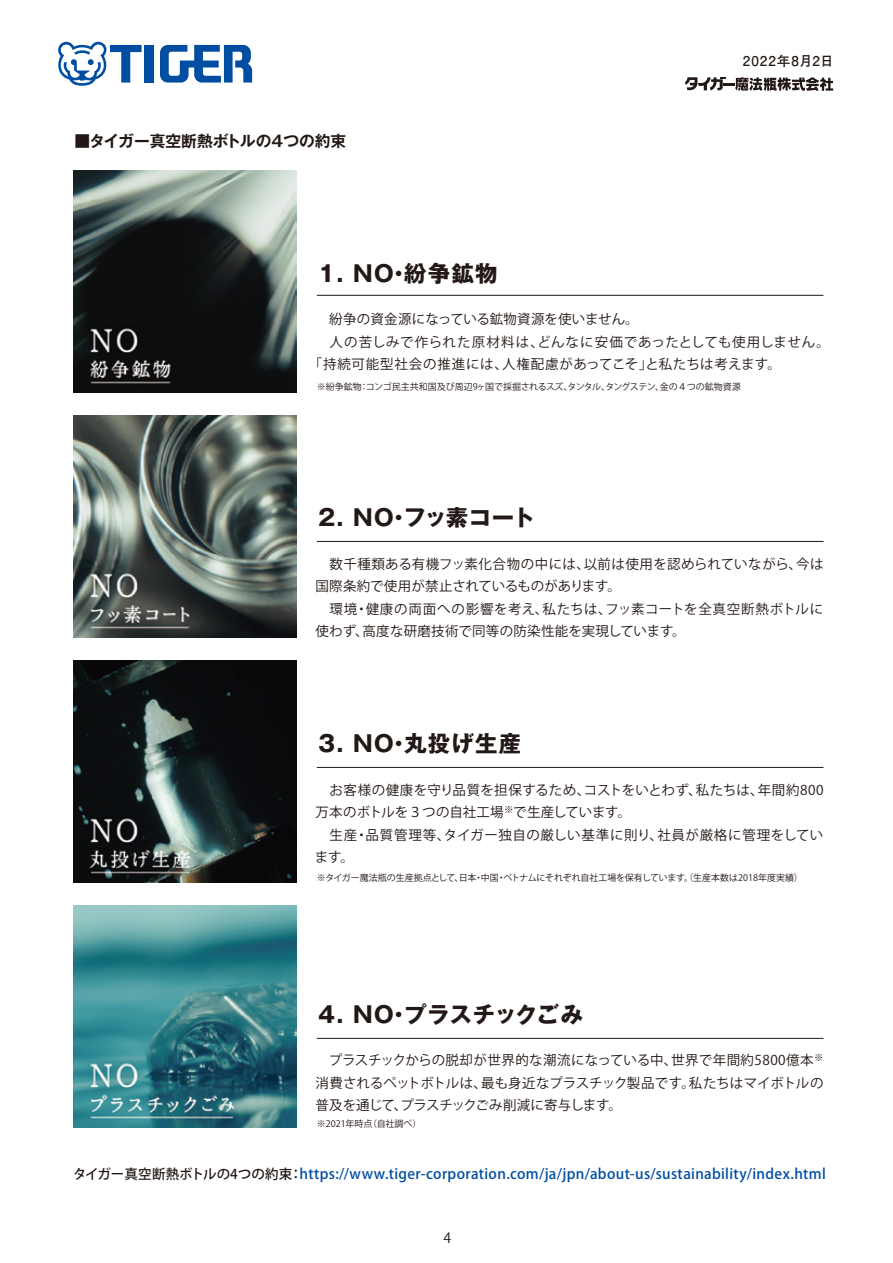
<style>
.page{position:relative;width:893px;height:1263px;background:#fff}
.page>*{position:absolute;margin:0;border:0;box-sizing:border-box;transform-origin:0 0}
.t1{font:700 22.5px "Gothic MB101 Pro";letter-spacing:.05em;color:#221815}
.t2{font:700 22.5px "Gothic MB101 Pro";letter-spacing:.01em;color:#221815}
.t3{font:700 22.5px "Gothic MB101 Pro";letter-spacing:-.01em;color:#221815}
.t4{font:700 15.75px "Gothic MB101 Pro De";color:#221815}
.t5{font:500 14.25px "Koz Go Pro";letter-spacing:.025em;color:#004ea2}
.t6{font:14.1px "Koz Go Pro";color:#221815}
.t7{font:13.5px/22.5px "Koz Go Pro";letter-spacing:.02em;color:#221815}
.t8{font:13.5px/22.5px "Koz Go Pro";letter-spacing:.05em;color:#221815}
.t9{font:13.5px "Koz Go Pro";letter-spacing:.055em;color:#221815}
.t10{font:13.5px "Koz Go Pro";letter-spacing:.06em;color:#221815}
.t11{font:700 13.5px "Futo Go B101 Pro";letter-spacing:.07em;color:#221815}
.t12{font:9px "Koz Go Pro";color:#221815}
.s1{font-family:"Koz Go Pr 6 N"}
.s2{font-size:13.5px;color:#221815}
</style>
<div class="page">
<div style="left:145px;top:45px;width:9px;height:38px;background:#004ea2"></div>
<svg style="left:160px;top:45px;width:92px;height:38px"></svg>
<svg style="left:58px;top:41px;width:84px;height:45px"></svg>
<svg style="left:685px;top:77px;width:148px;height:14px"></svg>
<img style="left:74px;top:415px;width:223px;height:223px">
<img style="left:74px;top:660px;width:223px;height:223px">
<img style="left:74px;top:905px;width:223px;height:223px">
<img style="left:74px;top:170px;width:223px;height:223px">
<hr style="left:317px;top:295px;width:506px;height:1px;background:#221815">
<hr style="left:317px;top:541px;width:506px;height:1px;background:#221815">
<hr style="left:317px;top:767px;width:506px;height:1px;background:#221815">
<hr style="left:317px;top:1038px;width:506px;height:1px;background:#221815">
<p class="t4" style="left:75px;top:128px;width:273px">■タイガー真空断熱ボトルの４つの約束</p>
<h1 class="t1" style="left:318px;top:255px;width:181px">1. NO・紛争鉱物</h1>
<p class="t11" style="left:743px;top:50px;width:92px">2022年8月2日</p>
<p class="t7" style="left:315px;top:309px;width:325px">　紛争の資金源になっている鉱物資源を使いません。</p>
<p class="t9" style="left:329px;top:333px;width:502px">人の苦しみで作られた原材料は、どんなに安価であったとしても使用しません。</p>
<p class="t10" style="left:309px;top:356px;width:474px">「持続可能型社会の推進には、人権配慮があってこそ」と私たちは考えます。</p>
<p class="t12" style="left:317px;top:381px;width:426px">※紛争鉱物<span class="s1">：</span>コンゴ民主共和国及び周辺9ヶ国で採掘されるスズ、タンタル、タングステン、金の４つの鉱物資源</p>
<h1 class="t3" style="left:318px;top:499px;width:218px">2. NO・フッ素コート</h1>
<p class="t7" style="left:315px;top:553px;width:510px">　数千種類ある有機フッ素化合物の中には、以前は使用を認められていながら、今は国際条約で使用が禁止されているものがあります。</p>
<p class="t7" style="left:315px;top:598px;width:509px;text-indent:14px">環境・健康の両面への影響を考え、私たちは、フッ素コートを全真空断熱ボトルに使わず、高度な研磨技術で同等の防染性能を実現しています。</p>
<h1 class="t1" style="left:318px;top:725px;width:204px">3. NO・丸投げ生産</h1>
<p class="t7" style="left:315px;top:779px;width:510px">　お客様の健康を守り品質を担保するため、コストをいとわず、私たちは、年間約800万本のボトルを３つの自社工場<sup>※</sup>で生産しています。</p>
<p class="t8" style="left:315px;top:824px;width:510px;text-indent:15px">生産・品質管理等、タイガー独自の厳しい基準に則り、社員が厳格に管理をしています。</p>
<p class="t12" style="left:317px;top:872px;width:488px">※タイガー魔法瓶の生産拠点として、日本・中国・ベトナムにそれぞれ自社工場を保有しています。（生産本数は2018年度実績）</p>
<h1 class="t2" style="left:318px;top:996px;width:266px">4. NO・プラスチックごみ</h1>
<p class="t7" style="left:315px;top:1049px;width:509px;text-align:justify">　プラスチックからの脱却が世界的な潮流になっている中、世界で年間約5800億本<sup>※</sup>消費されるペットボトルは、最も身近なプラスチック製品です。私たちはマイボトルの普及を通じて、プラスチックごみ削減に寄与します。</p>
<p class="t12" style="left:317px;top:1117px;width:106px">※2021年時点（自社調べ）</p>
<p class="t5" style="left:73px;top:1165px;width:754px"><span class="s2">タイガー真空断熱ボトルの4つの約束：</span>https://www.tiger-corporation.com/ja/jpn/about-us/sustainability/index.html</p>
<p class="t6" style="left:443px;top:1229px;width:9px">4</p>
</div>
